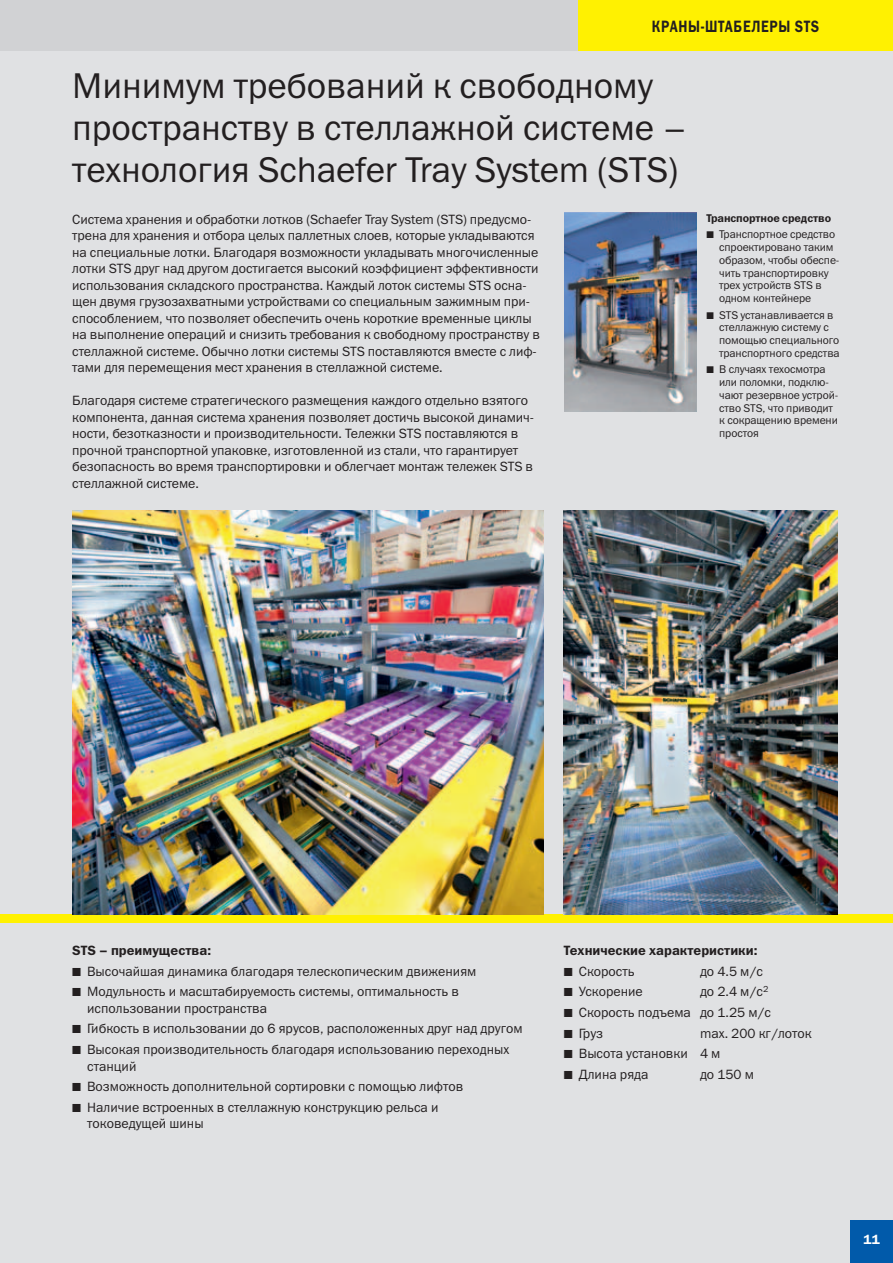
<style>
.page{position:relative;width:893px;height:1263px;background:#e0e1e3}
.page>*{position:absolute;margin:0;border:0;box-sizing:border-box;transform-origin:0 0}
.t1{font:36px/42px "Franklin Gothic Book C";letter-spacing:-.005em;color:#231f20}
.t2{font:16.5px "Franklin Gothic Demi C";letter-spacing:.05em;color:#231f20;scale:.8 1}
.t3{font:13.5px/16.5px "Franklin Gothic Book C";letter-spacing:-.005em;color:#231f20}
.t4{font:13.5px "Franklin Gothic Demi C";color:#231f20}
.t5{font:600 13.5px "Franklin Gothic";color:#fff}
.t6{font:11.25px/12.8px "Franklin Gothic Book C";letter-spacing:-.01em;color:#231f20}
.t7{font:11.25px "Franklin Gothic Demi C";letter-spacing:-.01em;color:#231f20}
.s1{font-family:"European Pi Three"}
</style>
<div class="page">
<div style="left:850px;top:1220px;width:43px;height:43px;background:#015aaa"></div>
<div style="left:0;top:0;width:893px;height:51px;background:#d1d2d4"></div>
<div style="left:578px;top:0;width:315px;height:51px;background:#fff101"></div>
<div style="left:0;top:914px;width:893px;height:9px;background:#fff101"></div>
<img style="left:564px;top:213px;width:132px;height:199px">
<img style="left:564px;top:510px;width:274px;height:404px">
<img style="left:72px;top:510px;width:471px;height:404px">
<p class="t2" style="left:652px;top:20px;width:211px">КРАНЫ-ШТАБЕЛЕРЫ STS</p>
<h1 class="t1" style="left:72px;top:68px;width:617px">Минимум требований к свободному пространству в стеллажной системе – технология Schaefer Tray System (STS)</h1>
<p class="t3" style="left:72px;top:212px;width:469px">Система хранения и обработки лотков (Schaefer Tray System (STS) предусмо&shy;трена для хранения и отбора целых паллетных слоев, которые укладываются на специальные лотки. Благодаря возможности укладывать многочисленные лотки STS друг над другом достигается высокий коэффициент эффективности использования складского пространства. Каждый лоток системы STS осна&shy;щен двумя грузозахватными устройствами со специальным зажимным при&shy;способлением, что позволяет обеспечить очень короткие временные циклы на выполнение операций и снизить требования к свободному пространству в стеллажной системе. Обычно лотки системы STS поставляются вместе с лиф&shy;тами для перемещения мест хранения в стеллажной системе.</p>
<p class="t3" style="left:72px;top:394px;width:463px">Благодаря системе стратегического размещения каждого отдельно взятого компонента, данная система хранения позволяет достичь высокой динамич&shy;ности, безотказности и производительности. Тележки STS поставляются в прочной транспортной упаковке, изготовленной из стали, что гарантирует безопасность во время транспортировки и облегчает монтаж тележек STS в стеллажной системе.</p>
<p class="t7" style="left:706px;top:214px;width:126px">Транспортное средство</p>
<p class="t6" style="left:719px;top:229px;width:122px;text-indent:-13px"><span class="s1">-</span> Транспортное средство спроектировано таким образом, чтобы обеспе&shy;чить транспортировку трех устройств STS в одном контейнере</p>
<p class="t6" style="left:719px;top:309px;width:122px;text-indent:-13px"><span class="s1">-</span> STS устанавливается в стеллажную систему с помощью специального транспортного средства</p>
<p class="t6" style="left:719px;top:364px;width:121px;text-indent:-13px"><span class="s1">-</span> В случаях техосмотра или поломки, подклю&shy;чают резервное устрой&shy;ство STS, что приводит к сокращению времени простоя</p>
<p class="t4" style="left:72px;top:945px;width:140px">STS – преимущества:</p>
<p class="t3" style="left:72px;top:964px;width:406px"><span class="s1">-</span> Высочайшая динамика благодаря телескопическим движениям</p>
<p class="t3" style="left:87px;top:985px;width:373px;text-indent:-15px"><span class="s1">-</span> Модульность и масштабируемость системы, оптимальность в использовании пространства</p>
<p class="t3" style="left:72px;top:1022px;width:452px"><span class="s1">-</span> Гибкость в использовании до 6 ярусов, расположенных друг над другом</p>
<p class="t3" style="left:87px;top:1042px;width:424px;text-indent:-15px"><span class="s1">-</span> Высокая производительность благодаря использованию переходных станций</p>
<p class="t3" style="left:72px;top:1080px;width:393px"><span class="s1">-</span> Возможность дополнительной сортировки с помощью лифтов</p>
<p class="t3" style="left:87px;top:1100px;width:353px;text-indent:-15px"><span class="s1">-</span> Наличие встроенных в стеллажную конструкцию рельса и токоведущей шины</p>
<p class="t4" style="left:564px;top:945px;width:195px">Технические характеристики:</p>
<p class="t3" style="left:564px;top:964px;width:72px"><span class="s1">-</span> Скорость</p>
<p class="t3" style="left:700px;top:964px;width:64px">до 4.5 м/с</p>
<p class="t3" style="left:564px;top:985px;width:80px"><span class="s1">-</span> Ускорение</p>
<p class="t3" style="left:700px;top:985px;width:70px">до 2.4 м/с<sup>2</sup></p>
<p class="t3" style="left:564px;top:1005px;width:209px"><span class="s1">-</span> Скорость подъема до 1.25 м/с</p>
<p class="t3" style="left:564px;top:1026px;width:41px"><span class="s1">-</span> Груз</p>
<p class="t3" style="left:700px;top:1026px;width:113px">max. 200 кг/лоток</p>
<p class="t3" style="left:564px;top:1047px;width:158px"><span class="s1">-</span> Высота установки 4 м</p>
<p class="t3" style="left:564px;top:1067px;width:86px"><span class="s1">-</span> Длина ряда</p>
<p class="t3" style="left:700px;top:1067px;width:56px">до 150 м</p>
<p class="t5" style="left:864px;top:1235px;width:18px">11</p>
</div>
